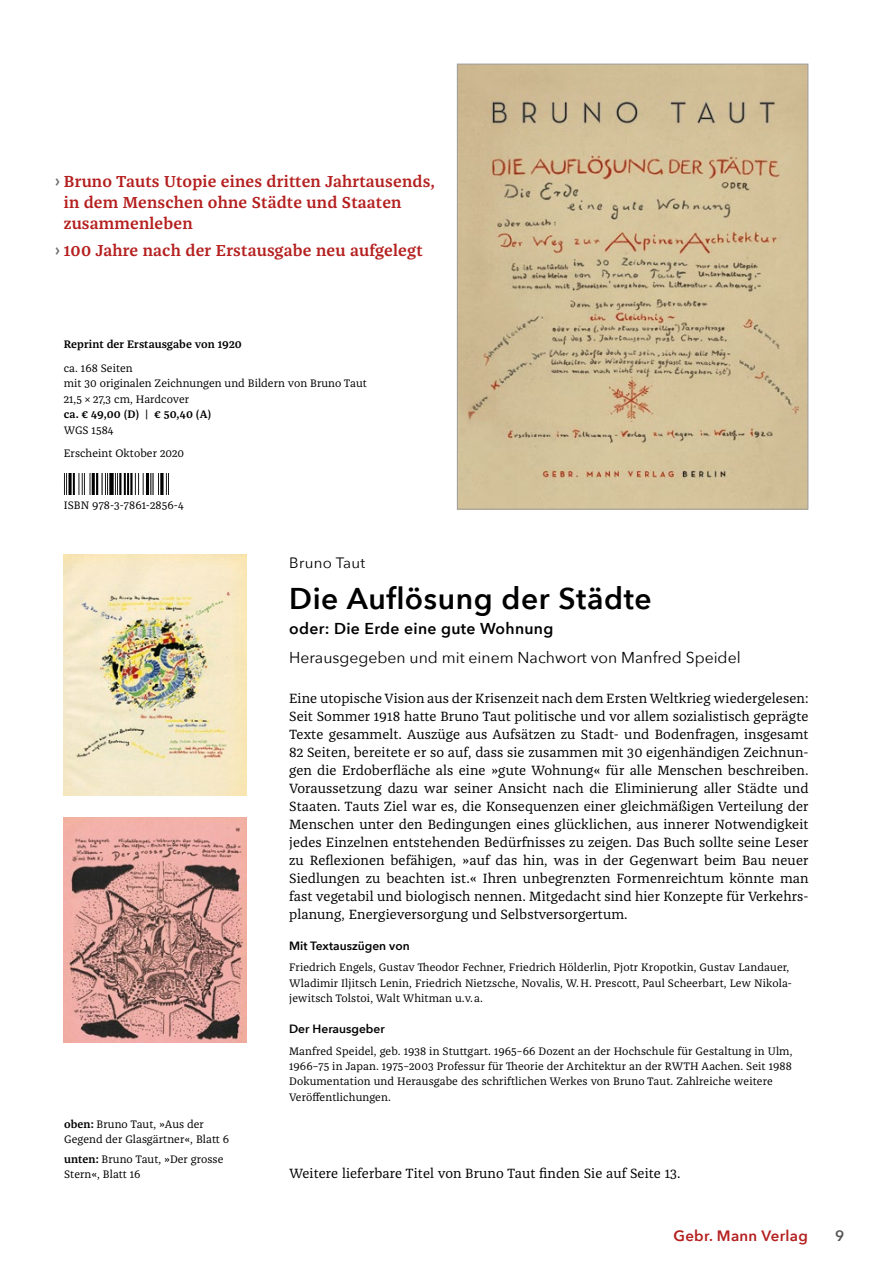
<style>
.page{position:relative;width:893px;height:1263px;background:#fff}
.page>*{position:absolute;margin:0;border:0;box-sizing:border-box;transform-origin:0 0}
.t1{font:600 30px "Avenir Next";letter-spacing:.02em;color:#000}
.t2{font:600 16.5px/21px "Franziska Pro";letter-spacing:.01em;color:#b51f1f}
.t3{font:15.75px "Avenir Next";color:#000}
.t4{font:600 15.75px "Avenir Next";letter-spacing:.02em;color:#000}
.t5{font:600 15px "Avenir Next";letter-spacing:.02em;color:#b51f1f}
.t6{font:15px "Avenir Next";letter-spacing:.02em;color:#000}
.t7{font:600 15px "Avenir Next";color:#575756}
.t8{font:13.8px/18px "Franziska Pro";letter-spacing:.005em;color:#000;text-align:justify}
.t9{font:600 12px "Avenir Next";color:#000}
.t10{font:11.25px/15.5px "Franziska Pro";letter-spacing:.01em;color:#000}
.t11{font:600 11.25px "Franziska Pro";letter-spacing:.005em;color:#000}
.s1{font-family:"Avenir Next";color:#706f6f}
.s2{font-weight:600}
</style>
<div class="page">
<img style="left:64px;top:473px;width:105px;height:21px">
<img style="left:459px;top:66px;width:347px;height:441px">
<div style="left:457px;top:64px;width:351px;height:445px;border:1px solid #9d9d9c"></div>
<img style="left:64px;top:555px;width:183px;height:241px">
<img style="left:64px;top:817px;width:183px;height:225px">
<p class="t2" style="left:64px;top:170px;width:373px;text-indent:-8px"><span class="s1">›</span> Bruno Tauts Utopie eines dritten Jahrtausends, in dem Menschen ohne Städte und Staaten zusammenleben</p>
<p class="t2" style="left:55px;top:240px;width:369px"><span class="s1">›</span> 100 Jahre nach der Erstausgabe neu aufgelegt</p>
<p class="t11" style="left:64px;top:337px;width:179px">Reprint der Erstausgabe von 1920</p>
<p class="t10" style="left:64px;top:360px;width:305px">ca. 168 Seiten<br>mit 30 originalen Zeichnungen und Bildern von Bruno Taut<br>21,5 × 27,3 cm, Hardcover</p>
<p class="t11" style="left:64px;top:407px;width:149px">ca. € 49,00 (D) | € 50,40 (A)</p>
<p class="t10" style="left:64px;top:418px;width:122px;line-height:23.1px">WGS 1584<br>Erscheint Oktober 2020</p>
<p class="t10" style="left:64px;top:498px;width:122px">ISBN 978-3-7861-2856-4</p>
<p class="t10" style="left:64px;top:1116px;width:167px"><span class="s2">oben:</span> Bruno Taut, »Aus der<br>Gegend der Glasgärtner«, Blatt 6</p>
<p class="t10" style="left:64px;top:1151px;width:161px"><span class="s2">unten:</span> Bruno Taut, »Der grosse<br>Stern«, Blatt 16</p>
<p class="t6" style="left:289px;top:550px;width:78px">Bruno Taut</p>
<h1 class="t1" style="left:289px;top:572px;width:364px">Die Auflösung der Städte</h1>
<p class="t4" style="left:289px;top:615px;width:266px">oder: Die Erde eine gute Wohnung</p>
<p class="t3" style="left:289px;top:645px;width:453px">Herausgegeben und mit einem Nachwort von Manfred Speidel</p>
<p class="t8" style="left:289px;top:689px;width:521px">Eine utopische Vision aus der Krisenzeit nach dem Ersten Weltkrieg wiedergelesen:<br>Seit Sommer 1918 hatte Bruno Taut politische und vor allem sozialistisch geprägte Texte gesammelt. Auszüge aus Aufsätzen zu Stadt- und Bodenfragen, insgesamt 82 Seiten, bereitete er so auf, dass sie zusammen mit 30 eigenhändigen Zeichnun&shy;gen die Erdoberfläche als eine »gute Wohnung« für alle Menschen beschreiben.<br>Voraussetzung dazu war seiner Ansicht nach die Eliminierung aller Städte und Staaten. Tauts Ziel war es, die Konsequenzen einer gleichmäßigen Verteilung der Menschen unter den Bedingungen eines glücklichen, aus innerer Notwendigkeit jedes Einzelnen entstehenden Bedürfnisses zu zeigen. Das Buch sollte seine Leser zu Reflexionen befähigen, »auf das hin, was in der Gegenwart beim Bau neuer Siedlungen zu beachten ist.« Ihren unbegrenzten Formenreichtum könnte man fast vegetabil und biologisch nennen. Mitgedacht sind hier Konzepte für Verkehrs&shy;planung, Energieversorgung und Selbstversorgertum.</p>
<p class="t9" style="left:289px;top:935px;width:122px">Mit Textauszügen von</p>
<p class="t10" style="left:289px;top:960px;width:503px;text-align:justify">Friedrich Engels, Gustav Theodor Fechner, Friedrich Hölderlin, Pjotr Kropotkin, Gustav Landauer, Wladimir Iljitsch Lenin, Friedrich Nietzsche, Novalis, W. H. Prescott, Paul Scheerbart, Lew Nikola&shy;jewitsch Tolstoi, Walt Whitman u.v.a.</p>
<p class="t9" style="left:289px;top:1018px;width:97px">Der Herausgeber</p>
<p class="t10" style="left:289px;top:1043px;width:505px">Manfred Speidel, geb. 1938 in Stuttgart. 1965–66 Dozent an der Hochschule für Gestaltung in Ulm, 1966–75 in Japan. 1975–2003 Professur für Theorie der Architektur an der RWTH Aachen. Seit 1988<br>Dokumentation und Herausgabe des schriftlichen Werkes von Bruno Taut. Zahlreiche weitere Veröffentlichungen.</p>
<p class="t8" style="left:289px;top:1164px;width:393px">Weitere lieferbare Titel von Bruno Taut finden Sie auf Seite 13.</p>
<p class="t5" style="left:673px;top:1223px;width:136px">Gebr. Mann Verlag</p>
<p class="t7" style="left:835px;top:1223px;width:11px">9</p>
</div>
